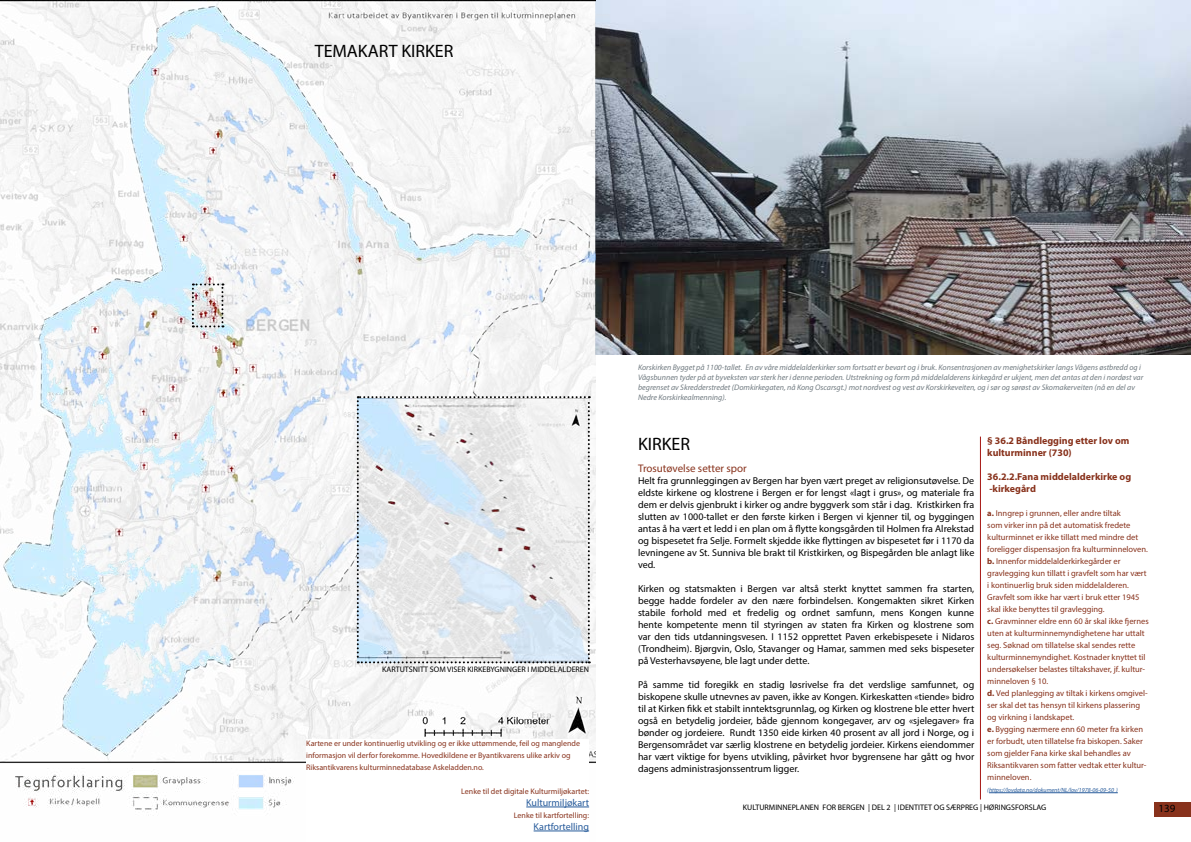
<style>
.page{position:relative;width:1191px;height:842px;background:#fff}
.page>*{position:absolute;margin:0;border:0;box-sizing:border-box;transform-origin:0 0}
.t1{font:18px "Myriad Pro";color:#000}
.t2{font:11px "Myriad Pro";color:#88321c}
.t3{font:11px "Myriad Pro";color:#020203}
.t4{font:10px/12px "Myriad Pro";color:#000;text-align:justify}
.t5{font:700 10px/12px "Myriad Pro";color:#88321c}
.t6{font:10px "Myriad Pro";color:#275b9b}
.t7{font:8.5px/12px "Myriad Pro";color:#88321c}
.t8{font:italic 8px/10px "Myriad Pro";color:#717b81}
.t9{font:8px/12px "Myriad Pro";color:#88321c}
.t10{font:8px "Myriad Pro";color:#000}
.t11{font:italic 6px "Myriad Pro";color:#275b9b}
.s1{font-weight:700}
</style>
<div class="page">
<div style="left:1154px;top:802px;width:37px;height:15px;background:#88321c"></div>
<img style="left:595px;top:0;width:596px;height:355px">
<hr style="left:980px;top:437px;width:1px;height:362px;background:#a61612">
<hr style="left:989px;top:792px;width:128px;height:1px;background:#275b9b">
<img style="left:0;top:0;width:595px;height:832px">
<svg style="left:192px;top:283px;width:31px;height:44px"></svg>
<svg style="left:357px;top:396px;width:233px;height:267px"></svg>
<div style="left:306px;top:740px;width:283px;height:102px;background:#fff"></div>
<hr style="left:526px;top:807px;width:63px;height:1px;background:#275b9b">
<hr style="left:533px;top:831px;width:56px;height:1px;background:#275b9b">
<h1 class="t1" style="left:315px;top:40px;width:140px">TEMAKART KIRKER</h1>
<p class="t10" style="left:382px;top:664px;width:208px">KARTUTSNITT SOM VISER KIRKEBYGNINGER I MIDDELALDEREN</p>
<p class="t9" style="left:306px;top:737px;width:275px">Kartene er under kontinuerlig utvikling og er ikke uttømmende, feil og manglende informasjon vil derfor forekomme. Hovedkildene er Byantikvarens ulike arkiv og<br>Riksantikvarens kulturminnedatabase Askeladden.no.</p>
<p class="t9" style="left:461px;top:785px;width:129px">Lenke til det digitale Kulturmiljøkartet:</p>
<p class="t6" style="left:526px;top:796px;width:64px">Kulturmiljøkart</p>
<p class="t9" style="left:514px;top:809px;width:77px">Lenke til kartfortelling:</p>
<p class="t6" style="left:533px;top:820px;width:57px">Kartfortelling</p>
<p class="t8" style="left:638px;top:362px;width:507px">Korskirken Bygget på 1100-tallet. En av våre middelalderkirker som fortsatt er bevart og i bruk. Konsentrasjonen av menighetskirker langs Vågens østbredd og i Vågsbunnen tyder på at byveksten var sterk her i denne perioden. Utstrekning og form på middelalderens kirkegård er ukjent, men det antas at den i nordøst var begrenset av Skredderstredet (Domkirkegaten, nå Kong Oscarsgt.) mot nordvest og vest av Korskirkeveiten, og i sør og sørøst av Skomakerveiten (nå en del av Nedre Korskirkealmenning).</p>
<p class="t5" style="left:987px;top:434px;width:144px">§ 36.2 Båndlegging etter lov om kulturminner (730)</p>
<p class="t5" style="left:987px;top:470px;width:145px">36.2.2.Fana middelalderkirke og -kirkegård</p>
<p class="t7" style="left:987px;top:507px;width:163px"><span class="s1">a.</span> Inngrep i grunnen, eller andre tiltak<br>som virker inn på det automatisk fredete kulturminnet er ikke tillatt med mindre det foreligger dispensasjon fra kulturminneloven. <span class="s1">b.</span> Innenfor middelalderkirkegårder er gravlegging kun tillatt i gravfelt som har vært i kontinuerlig bruk siden middelalderen.<br>Gravfelt som ikke har vært i bruk etter 1945 skal ikke benyttes til gravlegging.<br><span class="s1">c.</span> Gravminner eldre enn 60 år skal ikke fjernes uten at kulturminnemyndighetene har uttalt seg. Søknad om tillatelse skal sendes rette kulturminnemyndighet. Kostnader knyttet til undersøkelser belastes tiltakshaver, jf. kultur&shy;minneloven § 10.<br><span class="s1">d.</span> Ved planlegging av tiltak i kirkens omgivel&shy;ser skal det tas hensyn til kirkens plassering og virkning i landskapet.<br><span class="s1">e.</span> Bygging nærmere enn 60 meter fra kirken er forbudt, uten tillatelse fra biskopen. Saker som gjelder Fana kirke skal behandles av Riksantikvaren som fatter vedtak etter kultur&shy;minneloven.</p>
<p class="t11" style="left:987px;top:786px;width:132px">(https://lovdata.no/dokument/NL/lov/1978-06-09-50 )</p>
<h1 class="t1" style="left:638px;top:433px;width:54px">KIRKER</h1>
<p class="t2" style="left:638px;top:461px;width:110px">Trosutøvelse setter spor</p>
<p class="t4" style="left:638px;top:474px;width:338px">Helt fra grunnleggingen av Bergen har byen vært preget av religionsutøvelse. De eldste kirkene og klostrene i Bergen er for lengst «lagt i grus», og materiale fra dem er delvis gjenbrukt i kirker og andre byggverk som står i dag. Kristkirken fra slutten av 1000-tallet er den første kirken i Bergen vi kjenner til, og byggingen antas å ha vært et ledd i en plan om å flytte kongsgården til Holmen fra Alrekstad og bispesetet fra Selje. Formelt skjedde ikke flyttingen av bispesetet før i 1170 da levningene av St. Sunniva ble brakt til Kristkirken, og Bispegården ble anlagt like ved.</p>
<p class="t4" style="left:638px;top:582px;width:338px">Kirken og statsmakten i Bergen var altså sterkt knyttet sammen fra starten, begge hadde fordeler av den nære forbindelsen. Kongemakten sikret Kirken stabile forhold med et fredelig og ordnet samfunn, mens Kongen kunne hente kompetente menn til styringen av staten fra Kirken og klostrene som var den tids utdanningsvesen. I 1152 opprettet Paven erkebispesete i Nidaros (Trondheim). Bjørgvin, Oslo, Stavanger og Hamar, sammen med seks bispeseter på Vesterhavsøyene, ble lagt under dette.</p>
<p class="t4" style="left:638px;top:678px;width:338px">På samme tid foregikk en stadig løsrivelse fra det verdslige samfunnet, og biskopene skulle utnevnes av paven, ikke av Kongen. Kirkeskatten «tiende» bidro til at Kirken fikk et stabilt inntektsgrunnlag, og Kirken og klostrene ble etter hvert også en betydelig jordeier, både gjennom kongegaver, arv og «sjelegaver» fra bønder og jordeiere. Rundt 1350 eide kirken 40 prosent av all jord i Norge, og i Bergensområdet var særlig klostrene en betydelig jordeier. Kirkens eiendommer har vært viktige for byens utvikling, påvirket hvor bygrensene har gått og hvor dagens administrasjonssentrum ligger.</p>
<p class="t10" style="left:743px;top:802px;width:305px">KULTURMINNEPLANEN FOR BERGEN | DEL 2 | IDENTITET OG SÆRPREG | HØRINGSFORSLAG</p>
<p class="t3" style="left:1158px;top:802px;width:18px">139</p>
</div>
